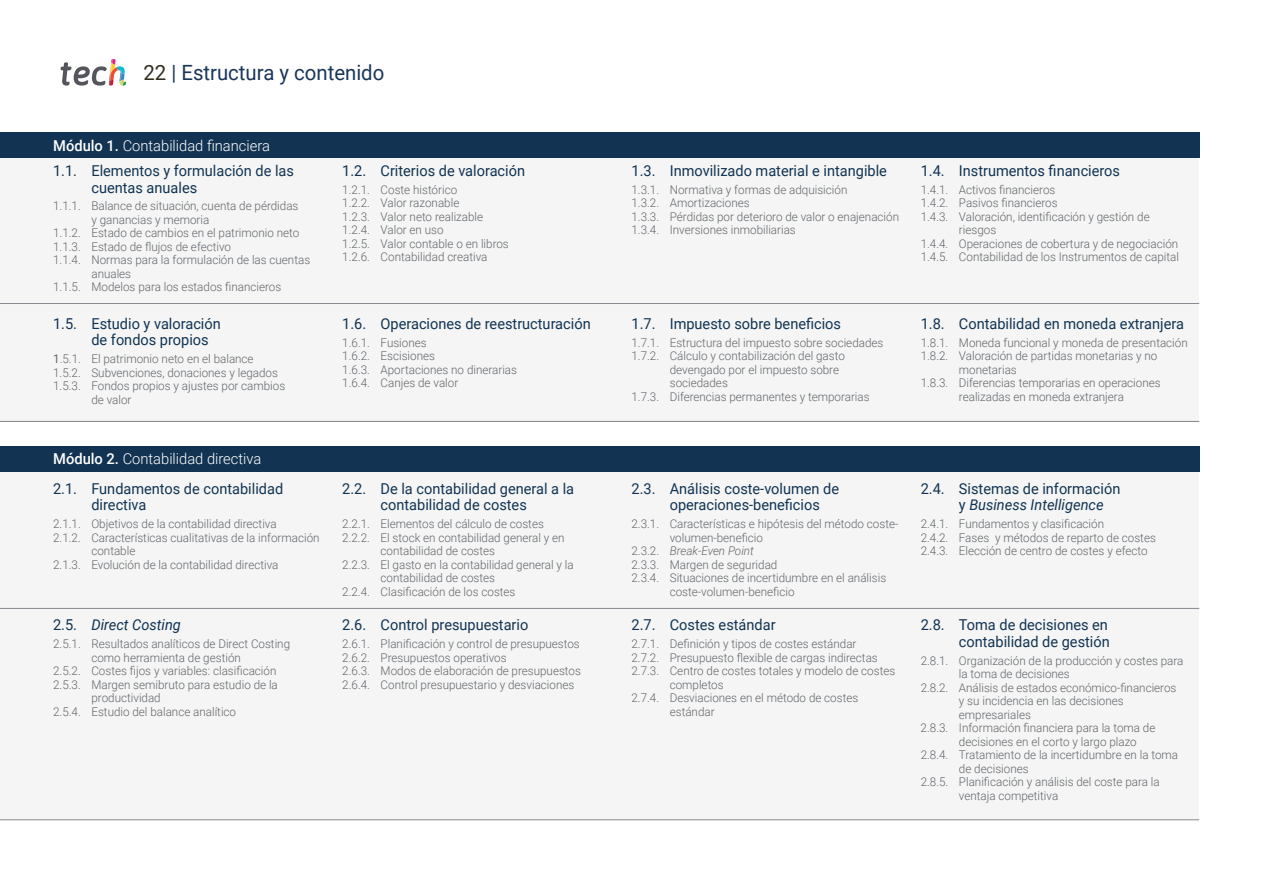
<style>
.page{position:relative;width:1263px;height:893px;background:#fff}
.page>*{position:absolute;margin:0;border:0;box-sizing:border-box;transform-origin:0 0}
.t1{font:21px "Roboto";color:#1a355c}
.t2{font:15px/16.5px "Roboto";color:#123352}
.t3{font:300 15px "Roboto";color:#fff}
.t4{font:italic 15px "Roboto";color:#123352}
.t5{font:300 12px/13.5px "Roboto";color:#61646a}
.t6{font:italic 300 12px "Roboto";color:#61646a}
.s1{color:#312e20}
.s2{font-weight:500}
.s3{font-weight:400}
.s4{font-style:normal}
.s5{font-style:italic}
</style>
<div class="page">
<div style="left:0;top:157px;width:1199px;height:264px;background:#f4f5f4"></div>
<div style="left:0;top:446px;width:1199px;height:26px;background:#123352"></div>
<div style="left:0;top:472px;width:1199px;height:348px;background:#f4f5f4"></div>
<hr style="left:0;top:819px;width:1199px;height:1px;background:#878a8e">
<div style="left:0;top:132px;width:1199px;height:25px;background:#123352"></div>
<hr style="left:0;top:421px;width:1199px;height:1px;background:#878a8e">
<hr style="left:0;top:303px;width:1199px;height:1px;background:#878a8e">
<hr style="left:0;top:608px;width:1199px;height:1px;background:#878a8e">
<svg style="left:61px;top:59px;width:65px;height:27px"></svg>
<h1 class="t1" style="left:144px;top:57px;width:242px"><span class="s1">22</span> | Estructura y contenido</h1>
<p class="t3" style="left:53px;top:135px;width:218px"><span class="s2">Módulo 1.</span> Contabilidad financiera</p>
<p class="t2" style="left:91px;top:162px;width:204px;text-indent:-38px">1.1. Elementos y formulación de las cuentas anuales</p>
<p class="t5" style="left:53px;top:199px;width:247px">1.1.1. Balance de situación, cuenta de pérdidas</p>
<p class="t5" style="left:91px;top:212px;width:119px">y ganancias y memoria</p>
<p class="t5" style="left:53px;top:226px;width:248px">1.1.2. Estado de cambios en el patrimonio neto</p>
<p class="t5" style="left:53px;top:239px;width:179px">1.1.3. Estado de flujos de efectivo</p>
<p class="t5" style="left:53px;top:253px;width:259px">1.1.4. Normas para la formulación de las cuentas</p>
<p class="t5" style="left:91px;top:266px;width:41px">anuales</p>
<p class="t5" style="left:53px;top:280px;width:230px">1.1.5. Modelos para los estados financieros</p>
<p class="t2" style="left:91px;top:315px;width:131px;text-indent:-38px">1.5. Estudio y valoración de fondos propios</p>
<p class="t5" style="left:53px;top:352px;width:202px"><span class="s3">1</span>.5.1. El patrimonio neto en el balance</p>
<p class="t5" style="left:53px;top:365px;width:226px">1.5.2. Subvenciones, donaciones y legados</p>
<p class="t5" style="left:53px;top:379px;width:234px">1.5.3. Fondos propios y ajustes por cambios</p>
<p class="t5" style="left:91px;top:392px;width:42px">de valor</p>
<p class="t3" style="left:53px;top:448px;width:210px"><span class="s2">Módulo 2.</span> Contabilidad directiva</p>
<p class="t2" style="left:91px;top:480px;width:193px;text-indent:-38px">2.1. Fundamentos de contabilidad directiva</p>
<p class="t5" style="left:53px;top:517px;width:225px">2.1.1. Objetivos de la contabilidad directiva</p>
<p class="t5" style="left:53px;top:530px;width:268px">2.1.2. Características cualitativas de la información</p>
<p class="t5" style="left:91px;top:544px;width:45px">contable</p>
<p class="t5" style="left:53px;top:557px;width:227px">2.1.3. Evolución de la contabilidad directiva</p>
<p class="t4" style="left:53px;top:614px;width:129px"><span class="s4">2.5.</span> Direct Costing</p>
<p class="t5" style="left:53px;top:637px;width:238px">2.5.1. Resultados analíticos de Direct Costing</p>
<p class="t5" style="left:91px;top:650px;width:151px">como herramienta de gestión</p>
<p class="t5" style="left:53px;top:664px;width:225px">2.5.2. Costes fijos y variables: clasificación</p>
<p class="t5" style="left:53px;top:677px;width:226px">2.5.3. Margen semibruto para estudio de la</p>
<p class="t5" style="left:91px;top:691px;width:71px">productividad</p>
<p class="t5" style="left:53px;top:704px;width:184px">2.5.4. Estudio del balance analítico</p>
<p class="t2" style="left:342px;top:162px;width:184px">1.2. Criterios de valoración</p>
<p class="t5" style="left:342px;top:182px;width:168px">1.2.1. Coste histórico<br>1.2.2. Valor razonable<br>1.2.3. Valor neto realizable<br>1.2.4. Valor en uso<br>1.2.5. Valor contable o en libros<br>1.2.6. Contabilidad creativa</p>
<p class="t2" style="left:342px;top:315px;width:250px">1.6. Operaciones de reestructuración</p>
<p class="t5" style="left:342px;top:335px;width:176px">1.6.1. Fusiones<br>1.6.2. Escisiones<br>1.6.3. Aportaciones no dinerarias<br>1.6.4. Canjes de valor</p>
<p class="t2" style="left:381px;top:480px;width:195px;text-indent:-38px">2.2. De la contabilidad general a la contabilidad de costes</p>
<p class="t5" style="left:342px;top:517px;width:203px">2.2.1. Elementos del cálculo de costes</p>
<p class="t5" style="left:342px;top:530px;width:224px">2.2.2. El stock en contabilidad general y en</p>
<p class="t5" style="left:381px;top:544px;width:116px">contabilidad de costes</p>
<p class="t5" style="left:342px;top:557px;width:233px">2.2.3. El gasto en la contabilidad general y la</p>
<p class="t5" style="left:381px;top:571px;width:116px">contabilidad de costes</p>
<p class="t5" style="left:342px;top:584px;width:175px">2.2.4. Clasificación de los costes</p>
<p class="t2" style="left:342px;top:616px;width:188px">2.6. Control presupuestario</p>
<p class="t5" style="left:342px;top:637px;width:240px">2.6.1. Planificación y control de presupuestos 2.6.2. Presupuestos operativos<br>2.6.3. Modos de elaboración de presupuestos 2.6.4. Control presupuestario y desviaciones</p>
<p class="t2" style="left:631px;top:162px;width:257px">1.3. Inmovilizado material e intangible</p>
<p class="t5" style="left:631px;top:182px;width:269px">1.3.1. Normativa y formas de adquisición<br>1.3.2. Amortizaciones<br>1.3.3. Pérdidas por deterioro de valor o enajenación 1.3.4. Inversiones inmobiliarias</p>
<p class="t2" style="left:631px;top:315px;width:211px">1.7. Impuesto sobre beneficios</p>
<p class="t5" style="left:631px;top:335px;width:253px">1.7.1. Estructura del impuesto sobre sociedades</p>
<p class="t5" style="left:631px;top:349px;width:215px">1.7.2. Cálculo y contabilización del gasto</p>
<p class="t5" style="left:670px;top:362px;width:171px">devengado por el impuesto sobre</p>
<p class="t5" style="left:670px;top:376px;width:60px">sociedades</p>
<p class="t5" style="left:631px;top:389px;width:240px">1.7.3. Diferencias permanentes y temporarias</p>
<p class="t2" style="left:921px;top:162px;width:201px">1.4. Instrumentos financieros</p>
<p class="t5" style="left:921px;top:182px;width:136px">1.4.1. Activos financieros</p>
<p class="t5" style="left:921px;top:196px;width:138px">1.4.2. Pasivos financieros</p>
<p class="t5" style="left:921px;top:209px;width:230px">1.4.3. Valoración, identificación y gestión de</p>
<p class="t5" style="left:959px;top:223px;width:39px">riesgos</p>
<p class="t5" style="left:921px;top:236px;width:259px">1.4.4. Operaciones de cobertura y de negociación</p>
<p class="t5" style="left:921px;top:250px;width:260px">1.4.5. Contabilidad de los Instrumentos de capital</p>
<p class="t2" style="left:921px;top:315px;width:265px">1.8. Contabilidad en moneda extranjera</p>
<p class="t5" style="left:921px;top:335px;width:269px">1.8.1. Moneda funcional y moneda de presentación</p>
<p class="t5" style="left:921px;top:349px;width:238px">1.8.2. Valoración de partidas monetarias y no</p>
<p class="t5" style="left:959px;top:362px;width:59px">monetarias</p>
<p class="t5" style="left:921px;top:376px;width:242px">1.8.3. Diferencias temporarias en operaciones</p>
<p class="t5" style="left:959px;top:389px;width:166px">realizadas en moneda extranjera</p>
<p class="t2" style="left:670px;top:480px;width:171px;text-indent:-38px">2.3. Análisis coste-volumen de operaciones-beneficios</p>
<p class="t5" style="left:631px;top:517px;width:268px">2.3.1. Características e hipótesis del método coste-</p>
<p class="t5" style="left:670px;top:530px;width:95px">volumen-beneficio</p>
<p class="t6" style="left:631px;top:542px;width:124px"><span class="s4">2.3.2.</span> Break-Even Point</p>
<p class="t5" style="left:631px;top:557px;width:147px">2.3.3. Margen de seguridad</p>
<p class="t5" style="left:631px;top:571px;width:256px">2.3.4. Situaciones de incertidumbre en el análisis</p>
<p class="t5" style="left:670px;top:584px;width:126px">coste-volumen-beneficio</p>
<p class="t2" style="left:631px;top:616px;width:146px">2.7. Costes estándar</p>
<p class="t5" style="left:631px;top:637px;width:226px">2.7.1. Definición y tipos de costes estándar</p>
<p class="t5" style="left:631px;top:650px;width:248px">2.7.2. Presupuesto flexible de cargas indirectas</p>
<p class="t5" style="left:631px;top:664px;width:265px">2.7.3. Centro de costes totales y modelo de costes</p>
<p class="t5" style="left:670px;top:677px;width:55px">completos</p>
<p class="t5" style="left:631px;top:691px;width:228px">2.7.4. Desviaciones en el método de costes</p>
<p class="t5" style="left:670px;top:704px;width:46px">estándar</p>
<p class="t2" style="left:959px;top:480px;width:163px;text-indent:-38px">2.4. Sistemas de información y <span class="s5">Business Intelligence</span></p>
<p class="t5" style="left:921px;top:517px;width:237px">2.4.1. Fundamentos y clasificación<br>2.4.2. Fases y métodos de reparto de costes<br>2.4.3. Elección de centro de costes y efecto</p>
<p class="t2" style="left:921px;top:616px;width:191px;text-align:right">2.8. Toma de decisiones en contabilidad de gestión</p>
<p class="t5" style="left:921px;top:653px;width:264px">2.8.1. Organización de la producción y costes para</p>
<p class="t5" style="left:959px;top:667px;width:112px">la toma de decisiones</p>
<p class="t5" style="left:921px;top:680px;width:257px">2.8.2. Análisis de estados económico-financieros</p>
<p class="t5" style="left:959px;top:694px;width:166px">y su incidencia en las decisiones</p>
<p class="t5" style="left:959px;top:707px;width:74px">empresariales</p>
<p class="t5" style="left:921px;top:721px;width:236px">2.8.3. Información financiera para la toma de</p>
<p class="t5" style="left:959px;top:734px;width:179px">decisiones en el corto y largo plazo</p>
<p class="t5" style="left:921px;top:748px;width:259px">2.8.4. Tratamiento de la incertidumbre en la toma</p>
<p class="t5" style="left:959px;top:761px;width:71px">de decisiones</p>
<p class="t5" style="left:921px;top:775px;width:240px">2.8.5. Planificación y análisis del coste para la</p>
<p class="t5" style="left:959px;top:788px;width:101px">ventaja competitiva</p>
</div>
